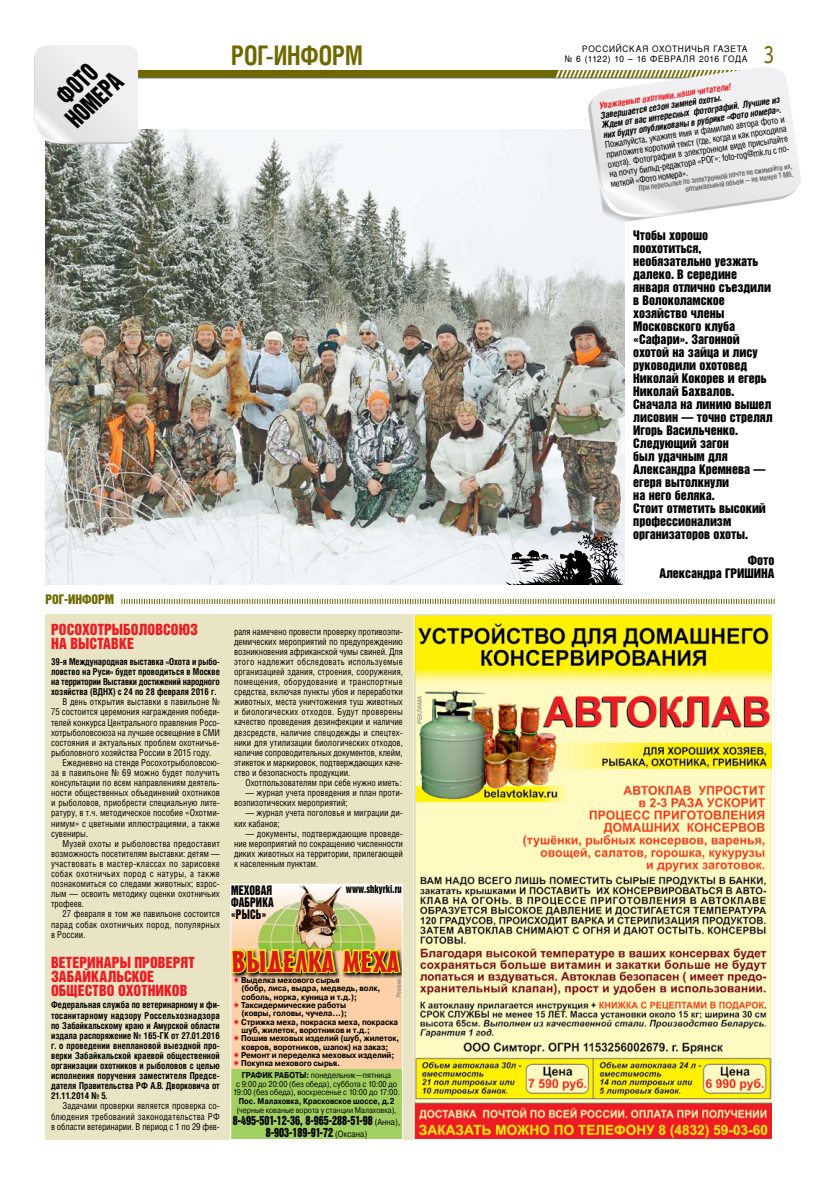
<style>
.page{position:relative;width:820px;height:1191px;background:#fff}
.page>*{position:absolute;margin:0;border:0;box-sizing:border-box;transform-origin:0 0}
.t1{font:29.2px "Mister Earl CBT";letter-spacing:.02em;color:#d71920;scale:1.21 1}
.t2{font:700 27px "Helios Cond";letter-spacing:-.005em;color:#6f6800;scale:.9 1}
.t3{font:26px "Officina Sans Book ITC";color:#6f6800;scale:.85 1}
.t4{font:23.9px/23.9px "Helvetica Inserat LT Std";color:#000;text-align:center;scale:.8 1}
.t5{font:14px/14px "Helvetica Inserat LT Std";letter-spacing:.005em;color:#ed1c24}
.t6{font:12px/13px "Helvetica Inserat LT Std";color:#000}
.t7{font:12px/12px "Helvetica Inserat LT Std";color:#000;scale:.85 1}
.t8{font:12px "Helvetica Inserat LT Std";color:#6f6800}
.t9{font:11.5px/12px "Helvetica Inserat LT Std";color:#000;text-align:center;scale:.87 1}
.t10{font:10px "Helvetica Inserat LT Std";letter-spacing:.01em;color:#000;scale:.85 1}
.t11{font:9.5px/10.1px "Helios Cond";letter-spacing:.005em;color:#000;text-align:justify;scale:.95 1}
.t12{font:700 9.5px/10.1px "Helios Cond";color:#000;text-align:justify;scale:.95 1}
.t13{font:9.5px "Helios Cond";letter-spacing:.025em;color:#000;scale:.95 1}
.t14{font:9.5px "Helios Cond";letter-spacing:.03em;color:#000;scale:.95 1}
.t15{font:9.4px/10px "Helios Cond";color:#000;text-align:justify;scale:.95 1}
.t16{font:italic 700 9.4px/9.8px "Helios Cond";color:#000;scale:.95 1}
.t17{font:italic 700 9.4px "Helios Cond";color:#ed1c24;scale:.95 1}
.t18{font:9px/10px "Helvetica";letter-spacing:.075em;color:#000;text-align:right;scale:.93 1}
.t19{font:700 8.5px "Pragmatica";letter-spacing:-.005em;color:#000;scale:.89 1}
.t20{font:8.5px/8.6px "Pragmatica";color:#000;text-align:center;scale:.85 1}
.t21{font:700 8.5px "Pragmatica";letter-spacing:-.005em;color:#000;scale:.85 1}
.t22{font:8.3px "Pragmatica";color:#000;scale:.85 1}
.t23{font:700 7.9px/7.6px "Helios Cond";color:#6d6f71;text-align:right;scale:.95 1}
.t24{font:6px "Pragmatica";color:#6d6f71;scale:.77 1}
.s1{color:#d71920}
.s2{font-weight:700}
.s3{font-family:"Pragmatica";font-size:9px}
</style>
<div class="page">
<div style="left:45px;top:70px;width:729px;height:8px;background:#6f6800"></div>
<hr style="left:45px;top:77px;width:729px;height:1px;background:#6d6f71">
<img style="left:45px;top:129px;width:579px;height:455px">
<div style="left:45px;top:614px;width:729px;height:526px;background:#e9e4c3"></div>
<svg style="left:34px;top:45px;width:104px;height:99px"></svg>
<img style="left:232px;top:885px;width:169px;height:184px">
<img style="left:232px;top:975px;width:169px;height:4px">
<img style="left:232px;top:901px;width:169px;height:74px">
<div style="left:231px;top:1069px;width:171px;height:70px;background:#a1cf62"></div>
<div style="left:230px;top:883px;width:173px;height:257px;border:1px solid #fff"></div>
<svg style="left:121px;top:598px;width:653px;height:6px"></svg>
<img style="left:504px;top:523px;width:120px;height:61px">
<img style="left:415px;top:616px;width:356px;height:522px">
<svg style="left:555px;top:67px;width:246px;height:156px"></svg>
<h3 class="t4" style="left:46px;top:97px;width:85px;rotate:-43deg">ФОТО<br>НОМ ЕРА</h3>
<h2 class="t2" style="left:231px;top:39px;width:148px">РОГ-ИНФОРМ</h2>
<p class="t8" style="left:45px;top:592px;width:69px">РОГ-ИНФОРМ</p>
<h3 class="t5" style="left:51px;top:622px;width:148px">Росохотрыболовсоюз на выставке</h3>
<p class="t12" style="left:51px;top:656px;width:179px">39-я Международная выставка «Охота и рыбо&shy;ловство на Руси» будет проводиться в Москве на территории Выставки достижений народного хозяйства (ВДНХ) с 24 по 28 февраля 2016 г.</p>
<p class="t11" style="left:62px;top:696px;width:167px">В день открытия выставки в павильоне №</p>
<p class="t11" style="left:51px;top:707px;width:179px">75 состоится церемония награждения победи-</p>
<p class="t11" style="left:51px;top:717px;width:179px">телей конкурса Центрального правления Росо-</p>
<p class="t11" style="left:51px;top:727px;width:179px">хотрыболовсоюза на лучшее освещение в СМИ</p>
<p class="t11" style="left:51px;top:737px;width:179px">состояния и актуальных проблем охотничье-</p>
<p class="t11" style="left:51px;top:747px;width:170px">рыболовного хозяйства России в 2015 году.</p>
<p class="t11" style="left:62px;top:757px;width:167px">Ежедневно на стенде Росохотрыболовсою-</p>
<p class="t11" style="left:51px;top:767px;width:179px">за в павильоне № 69 можно будет получить</p>
<p class="t11" style="left:51px;top:777px;width:179px">консультации по всем направлениям деятель-</p>
<p class="t11" style="left:51px;top:787px;width:179px">ности общественных объединений охотников</p>
<p class="t11" style="left:51px;top:797px;width:179px">и рыболовов, приобрести специальную лите-</p>
<p class="t11" style="left:51px;top:808px;width:179px">ратуру, в т.ч. методическое пособие «Охотми-</p>
<p class="t11" style="left:51px;top:818px;width:179px">нимум» с цветными иллюстрациями, а также</p>
<p class="t11" style="left:51px;top:828px;width:41px">сувениры.</p>
<p class="t11" style="left:62px;top:838px;width:167px">Музей охоты и рыболовства предоставит</p>
<p class="t11" style="left:51px;top:848px;width:179px">возможность посетителям выставки: детям —</p>
<p class="t13" style="left:51px;top:858px;width:179px">участвовать в мастер-классах по зарисовке</p>
<p class="t14" style="left:51px;top:868px;width:179px">собак охотничьих пород с натуры, а также</p>
<p class="t11" style="left:51px;top:878px;width:179px">познакомиться со следами животных; взрос-</p>
<p class="t11" style="left:51px;top:888px;width:179px">лым — освоить методику оценки охотничьих</p>
<p class="t11" style="left:51px;top:898px;width:36px">трофеев.</p>
<p class="t11" style="left:62px;top:909px;width:167px">27 февраля в том же павильоне состоится</p>
<p class="t11" style="left:51px;top:919px;width:179px">парад собак охотничьих пород, популярных</p>
<p class="t11" style="left:51px;top:929px;width:38px">в России.</p>
<h3 class="t5" style="left:51px;top:955px;width:145px">ВЕТЕРИНАРЫ ПРОВЕРЯТ<br>ЗАБАЙКА</h3>
<h3 class="t5" style="left:108px;top:969px;width:18px">ЛЬСКО</h3>
<h3 class="t5" style="left:51px;top:969px;width:106px;text-align:right">Е<br>ОБЩЕСТВО ОХОТНИКОВ</h3>
<p class="t12" style="left:51px;top:999px;width:179px">Федеральная служба по ветеринарному и фи&shy;тосанитарному надзору Россельхознадзора по Забайкальскому краю и Амурской области издала распоряжение № 165-ГК от 27.01.2016 г. о проведении внеплановой выездной про&shy;верки Забайкальской краевой общественной организации охотников и рыболовов с целью исполнения поручения заместителя Предсе&shy;дателя Правительства РФ А.В. Дворковича от 21.11.2014 № 5.</p>
<p class="t11" style="left:51px;top:1100px;width:179px;text-indent:11px">Задачами проверки является проверка со&shy;блюдения требований законодательства РФ в области ветеринарии. В период с 1 по 29 фев-</p>
<p class="t11" style="left:234px;top:626px;width:179px">раля намечено провести проверку противоэпи&shy;демических мероприятий по предупреждению возникновения африканской чумы свиней. Для этого надлежит обследовать используемые организацией здания, строения, сооружения, помещения, оборудование и транспортные средства, включая пункты убоя и переработки животных, места уничтожения туш животных и биологических отходов. Будут проверены качество проведения дезинфекции и наличие дезсредств, наличие спецодежды и спецтех&shy;ники для утилизации биологических отходов, наличие сопроводительных документов, клейм, этикеток и маркировок, подтверждающих каче&shy;ство и безопасность продукции.</p>
<p class="t11" style="left:245px;top:777px;width:166px">Охотпользователям при себе нужно иметь:</p>
<p class="t11" style="left:234px;top:787px;width:179px;text-indent:11px">— журнал учета проведения и план проти&shy;воэпизотических мероприятий;</p>
<p class="t11" style="left:234px;top:807px;width:179px;text-indent:11px">— журнал учета поголовья и миграции ди&shy;ких кабанов;</p>
<p class="t11" style="left:234px;top:828px;width:179px;text-indent:11px">— документы, подтверждающие проведе&shy;ние мероприятий по сокращению численности диких животных на территории, прилегающей к населенным пунктам.</p>
<p class="t7" style="left:231px;top:884px;width:52px">МЕХОВАЯ<br>ФАБРИКА «РЫСЬ»</p>
<p class="t10" style="left:345px;top:883px;width:67px">www.shkyrki.ru</p>
<h1 class="t1" style="left:231px;top:943px;width:140px">ВЫДЕЛКА МЕХА</h1>
<p class="t19" style="left:233px;top:974px;width:121px"><span class="s1">✷</span> Выделка мехового сырья</p>
<p class="t19" style="left:241px;top:983px;width:157px">(бобр, лиса, выдра, медведь, волк,</p>
<p class="t19" style="left:241px;top:991px;width:131px">соболь, норка, куница и т.д.);</p>
<p class="t19" style="left:233px;top:999px;width:128px"><span class="s1">✷</span> Таксидермические работы</p>
<p class="t19" style="left:241px;top:1008px;width:120px">(ковры, головы, чучела...);</p>
<p class="t19" style="left:233px;top:1016px;width:186px"><span class="s1">✷</span> Стрижка меха, покраска меха, покраска</p>
<p class="t19" style="left:241px;top:1024px;width:146px">шуб, жилеток, воротников и т.д.;</p>
<p class="t19" style="left:233px;top:1032px;width:188px"><span class="s1">✷</span> Пошив меховых изделий (шуб, жилеток,</p>
<p class="t19" style="left:241px;top:1041px;width:166px">ковров, воротников, шапок) на заказ;</p>
<p class="t19" style="left:233px;top:1049px;width:182px"><span class="s1">✷</span> Ремонт и переделка меховых изделий;</p>
<p class="t19" style="left:233px;top:1057px;width:121px"><span class="s1">✷</span> Покупка мехового сырья.</p>
<p class="t20" style="left:233px;top:1071px;width:198px"><span class="s2">ГРАФИК РАБОТЫ:</span> понедельник—пятница<br>с 9:00 до 20:00 (без обеда), суббота с 10:00 до<br>19:00 (без обеда), воскресенье с 10:00 до 17:00.</p>
<p class="t21" style="left:239px;top:1095px;width:184px">Пос. Малаховка, Красковское шоссе, д.2</p>
<p class="t22" style="left:236px;top:1104px;width:189px">(черные кованые ворота у станции Малаховка),</p>
<p class="t9" style="left:233px;top:1114px;width:194px">8-495-501-12-36, 8-965-288-51-98 <span class="s3">(Анна),<br></span>8-903-189-91-72 <span class="s3">(Оксана)</span></p>
<p class="t24" style="left:395px;top:997px;width:26px;rotate:-90deg">Реклама</p>
<p class="t18" style="left:564px;top:44px;width:198px">РОССИЙСКАЯ ОХОТНИЧЬЯ ГАЗЕТА<br>№ 6 (1122) 10 – 16 февраля 2016 ГОДА</p>
<h3 class="t3" style="left:763px;top:39px;width:14px">3</h3>
<p class="t17" style="left:598px;top:100px;width:141px;rotate:-8deg">Уважаемые охотники, наши читатели!</p>
<p class="t16" style="left:599px;top:110px;width:191px;rotate:-8deg">Завершается сезон зимней охоты.<br>Ждем от вас интересных фотографий. Лучшие из них будут опубликованы в рубрике «Фото номера».</p>
<p class="t15" style="left:604px;top:139px;width:193px;rotate:-8deg">Пожалуйста, укажите имя и фамилию автора фото и приложите короткий текст (где, когда и как проходила охота). Фотографии в электронном виде присылайте на почту бильд-редактора «РОГ»: foto-rog@mk.ru с по&shy;меткой «Фото номера».</p>
<p class="t23" style="left:638px;top:184px;width:164px;rotate:-8deg">При пересылке по электронной почте не сжимайте их, оптимальный объем — не менее 1 Мб.</p>
<p class="t6" style="left:633px;top:229px;width:141px">Чтобы хорошо поохотиться, необязательно уезжать далеко. В середине января отлично съездили в Волоколамское хозяйство члены<br>Московского клуба «Сафари». Загонной охотой на зайца и лису руководили охотовед<br>Николай Кокорев и егерь<br>Николай Бахвалов.<br>Сначала на линию вышел лисовин — точно стрелял<br>Игорь Васильченко.<br>Следующий загон<br>был удачным для<br>Александра Кремнева — егеря вытолкнули<br>на него беляка.<br>Стоит отметить высокий профессионализм организаторов охоты.</p>
<p class="t6" style="left:659px;top:554px;width:117px;text-indent:88px">Фото<br>Александра ГРИШИНА</p>
</div>
